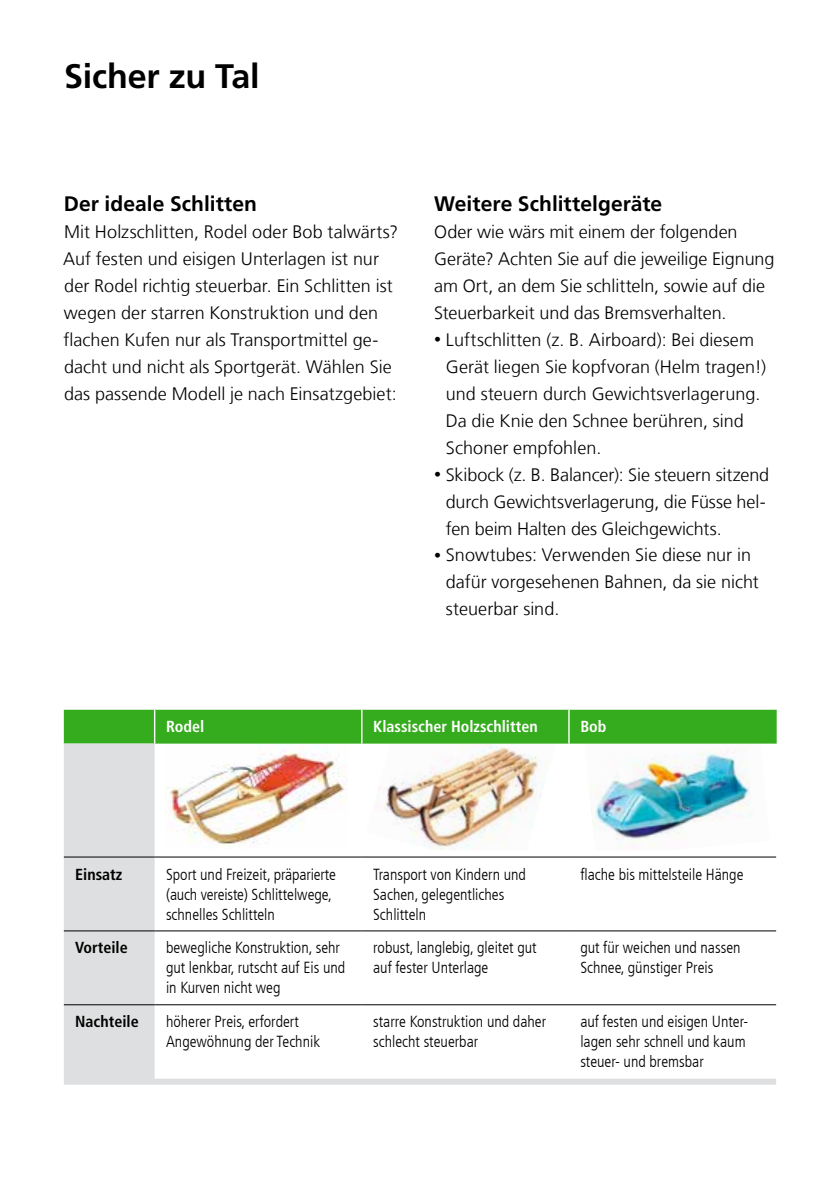
<style>
.page{position:relative;width:840px;height:1191px;background:#fff}
.page>*{position:absolute;margin:0;border:0;box-sizing:border-box;transform-origin:0 0}
.t1{font:700 34px "Frutiger LT Com";letter-spacing:-.005em;color:#000}
.t2{font:700 21px "Frutiger LT Com";color:#000}
.t3{font:300 18px/27px "Frutiger LT Com";color:#000}
.t4{font:300 condensed 16px/20px "Frutiger LT Com";color:#000}
.t5{font:700 condensed 16px "Frutiger LT Com";color:#fff}
.t6{font:700 condensed 16px "Frutiger LT Com";color:#000}
.s1{font-size:14px}
</style>
<div class="page">
<div style="left:64px;top:709px;width:711px;height:34px;background:#35ac1d"></div>
<svg style="left:64px;top:743px;width:711px;height:341px"></svg>
<hr style="left:775px;top:709px;width:1px;height:34px;background:#35ac1d">
<hr style="left:154px;top:856px;width:207px;height:1px;background:#000">
<hr style="left:361px;top:856px;width:207px;height:1px;background:#000">
<hr style="left:568px;top:856px;width:207px;height:1px;background:#000">
<hr style="left:154px;top:930px;width:207px;height:1px;background:#000">
<hr style="left:361px;top:930px;width:207px;height:1px;background:#000">
<hr style="left:568px;top:930px;width:207px;height:1px;background:#000">
<hr style="left:154px;top:1004px;width:207px;height:1px;background:#000">
<hr style="left:361px;top:1004px;width:207px;height:1px;background:#000">
<hr style="left:568px;top:1004px;width:207px;height:1px;background:#000">
<hr style="left:361px;top:709px;width:1px;height:34px;background:#fff">
<hr style="left:568px;top:709px;width:1px;height:34px;background:#fff">
<hr style="left:64px;top:856px;width:90px;height:1px;background:#000">
<hr style="left:64px;top:930px;width:90px;height:1px;background:#000">
<hr style="left:64px;top:1004px;width:90px;height:1px;background:#000">
<hr style="left:154px;top:709px;width:1px;height:34px;background:#fff">
<h1 class="t1" style="left:64px;top:56px;width:197px">Sicher zu Tal</h1>
<p class="t2" style="left:64px;top:192px;width:195px">Der ideale Schlitten</p>
<p class="t3" style="left:63px;top:219px;width:336px">Mit Holzschlitten, Rodel oder Bob talwärts?<br>Auf festen und eisigen Unterlagen ist nur der Rodel richtig steuerbar. Ein Schlitten ist wegen der starren Konstruktion und den flachen Kufen nur als Transportmittel ge&shy;dacht und nicht als Sportgerät. Wählen Sie das passende Modell je nach Einsatzgebiet:</p>
<p class="t2" style="left:434px;top:192px;width:229px">Weitere Schlittelgeräte</p>
<p class="t3" style="left:434px;top:219px;width:342px">Oder wie wärs mit einem der folgenden Geräte? Achten Sie auf die jeweilige Eignung am Ort, an dem Sie schlitteln, sowie auf die Steuerbarkeit und das Bremsverhalten.</p>
<p class="t3" style="left:445px;top:326px;width:321px;text-indent:-12px"><span class="s1">•</span> Luftschlitten (z. B. Airboard): Bei diesem Gerät liegen Sie kopfvoran (Helm tragen!) und steuern durch Gewichtsverlagerung.<br>Da die Knie den Schnee berühren, sind Schoner empfohlen.</p>
<p class="t3" style="left:445px;top:461px;width:325px;text-indent:-11px"><span class="s1">•</span> Skibock (z. B. Balancer): Sie steuern sitzend durch Gewichtsverlagerung, die Füsse hel&shy;fen beim Halten des Gleichgewichts.</p>
<p class="t3" style="left:445px;top:542px;width:314px;text-indent:-12px"><span class="s1">•</span> Snowtubes: Verwenden Sie diese nur in dafür vorgesehenen Bahnen, da sie nicht steuerbar sind.</p>
<p class="t5" style="left:166px;top:717px;width:40px">Rodel</p>
<p class="t5" style="left:373px;top:717px;width:166px">Klassischer Holzschlitten</p>
<p class="t5" style="left:580px;top:717px;width:28px">Bob</p>
<p class="t6" style="left:75px;top:864px;width:49px">Einsatz</p>
<p class="t4" style="left:166px;top:864px;width:171px">Sport und Freizeit, präparierte (auch vereiste) Schlittelwege, schnelles Schlitteln</p>
<p class="t4" style="left:373px;top:864px;width:154px">Transport von Kindern und<br>Sachen, gelegentliches<br>Schlitteln</p>
<p class="t4" style="left:580px;top:864px;width:164px">flache bis mittelsteile Hänge</p>
<p class="t6" style="left:75px;top:938px;width:54px">Vorteile</p>
<p class="t4" style="left:166px;top:938px;width:181px">bewegliche Konstruktion, sehr gut lenkbar, rutscht auf Eis und in Kurven nicht weg</p>
<p class="t4" style="left:373px;top:938px;width:165px">robust, langlebig, gleitet gut auf fester Unterlage</p>
<p class="t4" style="left:580px;top:938px;width:162px">gut für weichen und nassen<br>Schnee, günstiger Preis</p>
<p class="t6" style="left:75px;top:1012px;width:65px">Nachteile</p>
<p class="t4" style="left:166px;top:1012px;width:156px">höherer Preis, erfordert<br>Angewöhnung der Technik</p>
<p class="t4" style="left:373px;top:1012px;width:174px">starre Konstruktion und daher schlecht steuerbar</p>
<p class="t4" style="left:580px;top:1012px;width:169px">auf festen und eisigen Unter&shy;lagen sehr schnell und kaum steuer- und bremsbar</p>
</div>
